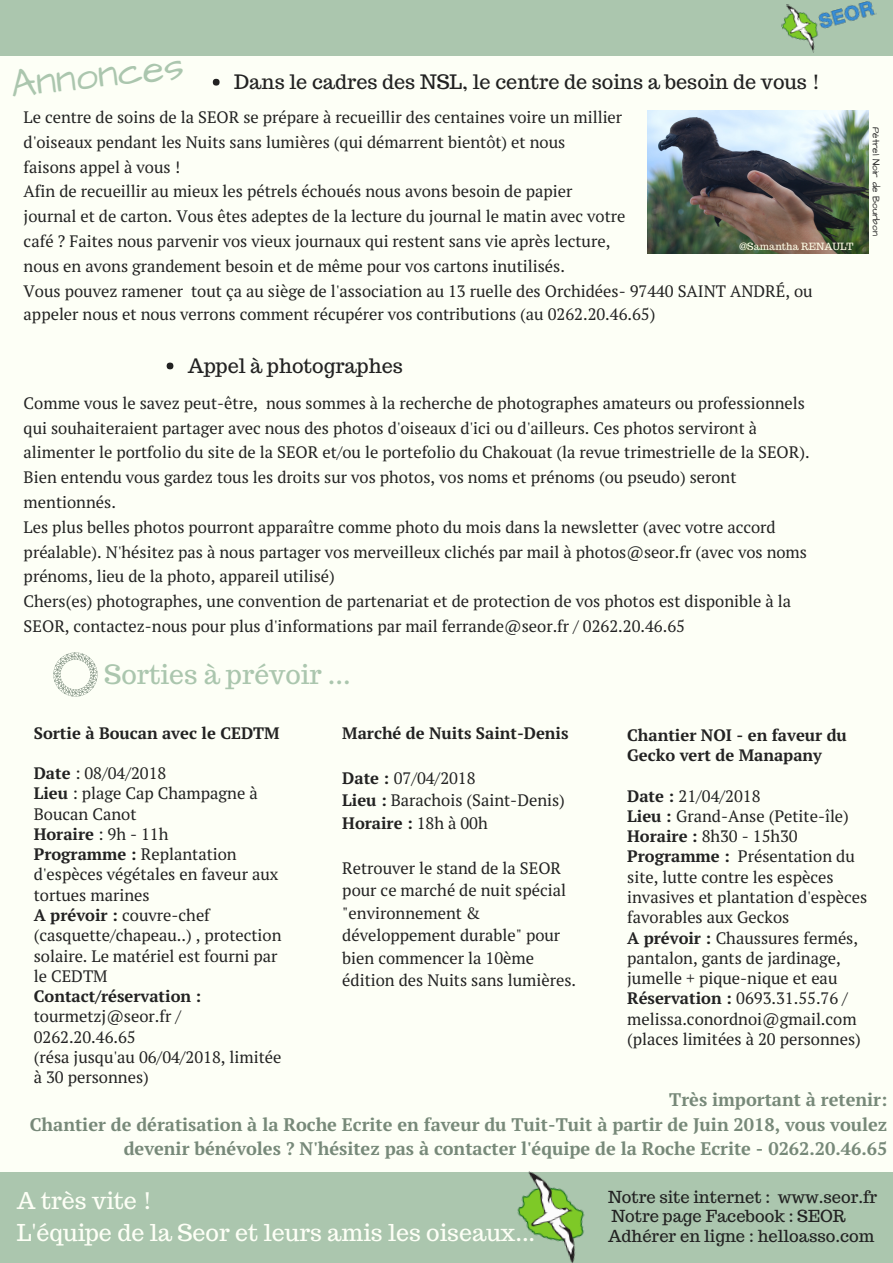
<style>
.page{position:relative;width:893px;height:1263px;background:#fdfff6}
.page>*{position:absolute;margin:0;border:0;box-sizing:border-box;transform-origin:0 0}
.t1{font:39.75px "Architects Daughter";color:#abc6ae}
.t2{font:26.55px "Trocchi";color:#abc6ae}
.t3{font:23.25px/31.5px "Trocchi";color:#fdfff6}
.t4{font:19.8px "Trocchi";color:#222}
.t5{font:700 18.15px/24.8px "PT Serif";color:#778979;text-align:right}
.t6{font:16.5px/20.2px "PT Serif";color:#222}
.t7{font:700 16.5px/20.2px "PT Serif";color:#222}
.t8{font:16.5px/19.6px "Trocchi";color:#222}
.t9{font:9.9px "Architects Daughter";color:#222}
.t10{font:9.9px "Trocchi";color:#fffde7}
.s1{font-weight:700}
</style>
<div class="page">
<div style="left:0;top:0;width:893px;height:55px;background:#abc6ae"></div>
<div style="left:0;top:1172px;width:893px;height:91px;background:#abc6ae"></div>
<img style="left:777px;top:1px;width:104px;height:55px">
<img style="left:517px;top:1171px;width:68px;height:92px">
<div style="left:213px;top:79px;width:7px;height:7px;background:#222;border-radius:50%"></div>
<svg style="left:167px;top:363px;width:6px;height:6px"></svg>
<svg style="left:53px;top:652px;width:45px;height:45px"></svg>
<img style="left:647px;top:110px;width:221px;height:143px">
<h1 class="t1" style="left:8px;top:58px;width:175px;rotate:-6deg">Annonces</h1>
<p class="t4" style="left:234px;top:69px;width:587px">Dans le cadres des NSL, le centre de soins a besoin de vous !</p>
<p class="t6" style="left:24px;top:104px;width:603px;line-height:24.8px">Le centre de soins de la SEOR se prépare à recueillir des centaines voire un millier d'oiseaux pendant les Nuits sans lumières (qui démarrent bientôt) et nous<br>faisons appel à vous !<br>Afin de recueillir au mieux les pétrels échoués nous avons besoin de papier journal et de carton. Vous êtes adeptes de la lecture du journal le matin avec votre café ? Faites nous parvenir vos vieux journaux qui restent sans vie après lecture, nous en avons grandement besoin et de même pour vos cartons inutilisés.</p>
<p class="t10" style="left:739px;top:240px;width:116px">@Samantha RENAULT</p>
<p class="t6" style="left:24px;top:279px;width:790px;line-height:23.7px">Vous pouvez ramener tout ça au siège de l'association au 13 ruelle des Orchidées- 97440 SAINT ANDRÉ, ou appeler nous et nous verrons comment récupérer vos contributions (au 0262.20.46.65)</p>
<p class="t4" style="left:188px;top:353px;width:217px">Appel à photographes</p>
<p class="t6" style="left:24px;top:390px;width:787px;line-height:24.8px">Comme vous le savez peut-être, nous sommes à la recherche de photographes amateurs ou professionnels qui souhaiteraient partager avec nous des photos d'oiseaux d'ici ou d'ailleurs. Ces photos serviront à alimenter le portfolio du site de la SEOR et/ou le portefolio du Chakouat (la revue trimestrielle de la SEOR).<br>Bien entendu vous gardez tous les droits sur vos photos, vos noms et prénoms (ou pseudo) seront mentionnés.<br>Les plus belles photos pourront apparaître comme photo du mois dans la newsletter (avec votre accord préalable). N'hésitez pas à nous partager vos merveilleux clichés par mail à photos@seor.fr (avec vos noms prénoms, lieu de la photo, appareil utilisé)<br>Chers(es) photographes, une convention de partenariat et de protection de vos photos est disponible à la SEOR, contactez-nous pour plus d'informations par mail ferrande@seor.fr / 0262.20.46.65</p>
<h2 class="t2" style="left:104px;top:656px;width:248px">Sorties à prévoir ...</h2>
<p class="t9" style="left:882px;top:127px;width:110px;rotate:90deg">Pétrel Noir de Bourbon</p>
<p class="t7" style="left:34px;top:722px;width:247px">Sortie à Boucan avec le CEDTM</p>
<p class="t6" style="left:34px;top:763px;width:249px"><span class="s1">Date</span> : 08/04/2018<br><span class="s1">Lieu</span> : plage Cap Champagne à<br>Boucan Canot<br><span class="s1">Horaire</span> : 9h - 11h<br><span class="s1">Programme :</span> Replantation d'espèces végétales en faveur aux tortues marines<br><span class="s1">A prévoir :</span> couvre-chef (casquette/chapeau..) , protection solaire. Le matériel est fourni par le CEDTM</p>
<p class="t7" style="left:34px;top:986px;width:169px">Contact/réservation :</p>
<p class="t6" style="left:34px;top:1006px;width:249px">tourmetzj@seor.fr /<br>0262.20.46.65<br>(résa jusqu'au 06/04/2018, limitée à 30 personnes)</p>
<p class="t7" style="left:342px;top:722px;width:228px">Marché de Nuits Saint-Denis</p>
<p class="t6" style="left:342px;top:766px;width:224px;line-height:22.5px"><span class="s1">Date :</span> 07/04/2018<br><span class="s1">Lieu :</span> Barachois (Saint-Denis)<br><span class="s1">Horaire :</span> 18h à 00h</p>
<p class="t6" style="left:342px;top:856px;width:235px;line-height:22.5px">Retrouver le stand de la SEOR pour ce marché de nuit spécial "environnement &amp; développement durable" pour bien commencer la 10ème édition des Nuits sans lumières.</p>
<p class="t7" style="left:627px;top:724px;width:221px">Chantier NOI - en faveur du<br>Gecko vert de Manapany</p>
<p class="t6" style="left:627px;top:785px;width:242px"><span class="s1">Date :</span> 21/04/2018<br><span class="s1">Lieu :</span> Grand-Anse (Petite-île)<br><span class="s1">Horaire :</span> 8h30 - 15h30<br><span class="s1">Programme :</span> Présentation du site, lutte contre les espèces invasives et plantation d'espèces favorables aux Geckos<br><span class="s1">A prévoir :</span> Chaussures fermés, pantalon, gants de jardinage, jumelle + pique-nique et eau<br><span class="s1">Réservation :</span> 0693.31.55.76 / melissa.conordnoi@gmail.com (places limitées à 20 personnes)</p>
<p class="t5" style="left:30px;top:1086px;width:859px">Très important à retenir:<br>Chantier de dératisation à la Roche Ecrite en faveur du Tuit-Tuit à partir de Juin 2018, vous voulez devenir bénévoles ? N'hésitez pas à contacter l'équipe de la Roche Ecrite - 0262.20.46.65</p>
<h3 class="t3" style="left:17px;top:1185px;width:520px">A très vite !<br>L'équipe de la Seor et leurs amis les oiseaux...</h3>
<p class="t8" style="left:608px;top:1187px;width:271px">Notre site internet : www.seor.fr<br>Notre page Facebook : SEOR<br>Adhérer en ligne : helloasso.com</p>
</div>
